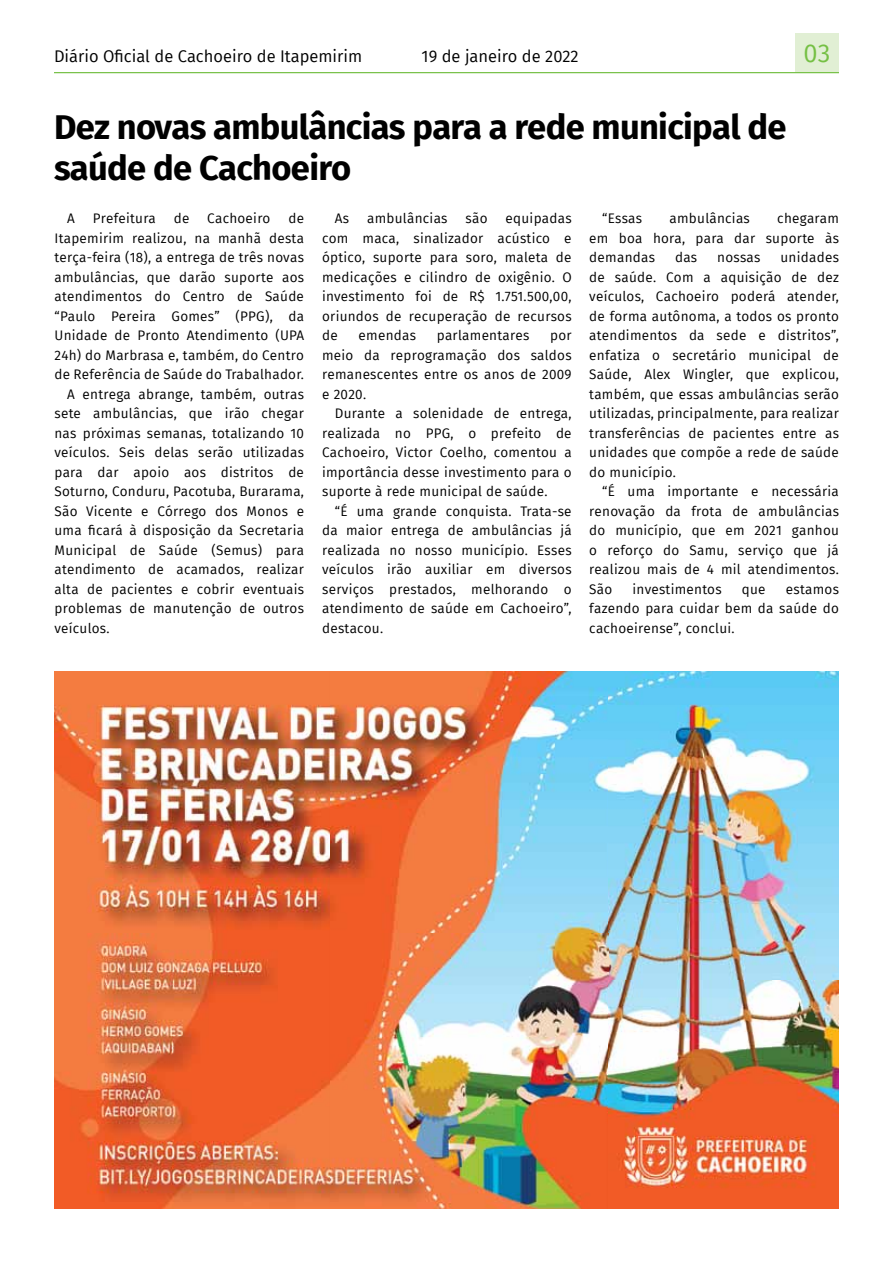
<style>
.page{position:relative;width:893px;height:1263px;background:#fff}
.page>*{position:absolute;margin:0;border:0;box-sizing:border-box;transform-origin:0 0}
.t1{font:700 34.5px/41.4px "Fira Sans";letter-spacing:-.02em;color:#000}
.t2{font:25.5px "Fira Sans";color:#75c044}
.t3{font:16.5px "Fira Sans";color:#000}
.t4{font:13.5px/19.5px "Fira Sans";letter-spacing:.02em;color:#000;text-align:justify}
</style>
<div class="page">
<div style="left:795px;top:33px;width:44px;height:40px;background:#e1efd4"></div>
<hr style="left:54px;top:72px;width:785px;height:1px;background:#75c044">
<img style="left:54px;top:672px;width:785px;height:537px">
<p class="t3" style="left:54px;top:43px;width:310px">Diário Oficial de Cachoeiro de Itapemirim</p>
<p class="t3" style="left:422px;top:43px;width:159px">19 de janeiro de 2022</p>
<h2 class="t2" style="left:804px;top:34px;width:28px">03</h2>
<h1 class="t1" style="left:54px;top:103px;width:734px">Dez novas ambulâncias para a rede municipal de saúde de Cachoeiro</h1>
<p class="t4" style="left:67px;top:209px;width:9px">A</p>
<p class="t4" style="left:93px;top:209px;width:65px">Prefeitura</p>
<p class="t4" style="left:174px;top:209px;width:17px">de</p>
<p class="t4" style="left:207px;top:209px;width:65px">Cachoeiro</p>
<p class="t4" style="left:288px;top:209px;width:17px">de</p>
<p class="t4" style="left:54px;top:228px;width:251px">Itapemirim realizou, na manhã desta</p>
<p class="t4" style="left:54px;top:248px;width:251px">terça-feira (18), a entrega de três novas</p>
<p class="t4" style="left:54px;top:267px;width:251px">ambulâncias, que darão suporte aos</p>
<p class="t4" style="left:54px;top:287px;width:251px">atendimentos do Centro de Saúde</p>
<p class="t4" style="left:54px;top:306px;width:251px">“Paulo Pereira Gomes” (PPG), da</p>
<p class="t4" style="left:54px;top:325px;width:251px">Unidade de Pronto Atendimento (UPA</p>
<p class="t4" style="left:54px;top:345px;width:251px">24h) do Marbrasa e, também, do Centro</p>
<p class="t4" style="left:54px;top:364px;width:251px">de Referência de Saúde do Trabalhador.</p>
<p class="t4" style="left:67px;top:384px;width:238px">A entrega abrange, também, outras</p>
<p class="t4" style="left:54px;top:403px;width:251px">sete ambulâncias, que irão chegar</p>
<p class="t4" style="left:54px;top:423px;width:251px">nas próximas semanas, totalizando 10</p>
<p class="t4" style="left:54px;top:442px;width:251px">veículos. Seis delas serão utilizadas</p>
<p class="t4" style="left:54px;top:462px;width:251px">para dar apoio aos distritos de</p>
<p class="t4" style="left:54px;top:481px;width:251px">Soturno, Conduru, Pacotuba, Burarama,</p>
<p class="t4" style="left:54px;top:501px;width:251px">São Vicente e Córrego dos Monos e</p>
<p class="t4" style="left:54px;top:520px;width:251px">uma ficará à disposição da Secretaria</p>
<p class="t4" style="left:54px;top:540px;width:251px">Municipal de Saúde (Semus) para</p>
<p class="t4" style="left:54px;top:559px;width:251px">atendimento de acamados, realizar</p>
<p class="t4" style="left:54px;top:579px;width:251px">alta de pacientes e cobrir eventuais</p>
<p class="t4" style="left:54px;top:598px;width:251px">problemas de manutenção de outros</p>
<p class="t4" style="left:54px;top:618px;width:57px">veículos.</p>
<p class="t4" style="left:602px;top:208px;width:42px">“Essas</p>
<p class="t4" style="left:670px;top:208px;width:82px">ambulâncias</p>
<p class="t4" style="left:335px;top:208px;width:16px">As</p>
<p class="t4" style="left:367px;top:208px;width:82px">ambulâncias</p>
<p class="t4" style="left:466px;top:208px;width:23px">são</p>
<p class="t4" style="left:322px;top:208px;width:251px;text-indent:184px">equipadas com maca, sinalizador acústico e óptico, suporte para soro, maleta de medicações e cilindro de oxigênio. O investimento foi de R$ 1.751.500,00, oriundos de recuperação de recursos de</p>
<p class="t4" style="left:589px;top:208px;width:251px;text-indent:188px">chegaram em boa hora, para dar suporte às demandas</p>
<p class="t4" style="left:589px;top:247px;width:251px;text-indent:191px">unidades de saúde. Com a aquisição de dez veículos, Cachoeiro poderá atender, de forma autônoma, a todos os pronto atendimentos da sede e distritos”, enfatiza o secretário municipal de Saúde, Alex Wingler, que explicou, também, que essas ambulâncias serão utilizadas, principalmente, para realizar transferências de pacientes entre as unidades que compõe a rede de saúde do município.</p>
<p class="t4" style="left:589px;top:481px;width:251px;text-indent:13px">“É uma importante e necessária renovação da frota de ambulâncias do município, que em 2021 ganhou o reforço do Samu, serviço que já realizou mais de 4 mil atendimentos.<br>São</p>
<p class="t4" style="left:675px;top:247px;width:24px">das</p>
<p class="t4" style="left:717px;top:247px;width:45px">nossas</p>
<p class="t4" style="left:359px;top:325px;width:59px">emendas</p>
<p class="t4" style="left:437px;top:325px;width:94px">parlamentares</p>
<p class="t4" style="left:322px;top:325px;width:251px;text-indent:228px">por meio da reprogramação dos saldos remanescentes entre os anos de 2009 e 2020.</p>
<p class="t4" style="left:322px;top:403px;width:251px;text-indent:13px">Durante a solenidade de entrega, realizada no PPG, o prefeito de Cachoeiro, Victor Coelho, comentou a importância desse investimento para o suporte à rede municipal de saúde.</p>
<p class="t4" style="left:322px;top:501px;width:251px;text-indent:13px">“É uma grande conquista. Trata-se da maior entrega de ambulâncias já realizada no nosso município. Esses veículos irão auxiliar em diversos serviços prestados, melhorando o atendimento de saúde em Cachoeiro”, destacou.</p>
<p class="t4" style="left:633px;top:579px;width:91px">investimentos</p>
<p class="t4" style="left:742px;top:579px;width:25px">que</p>
<p class="t4" style="left:589px;top:579px;width:251px;text-indent:197px">estamos fazendo para cuidar bem da saúde do cachoeirense”, conclui.</p>
</div>
